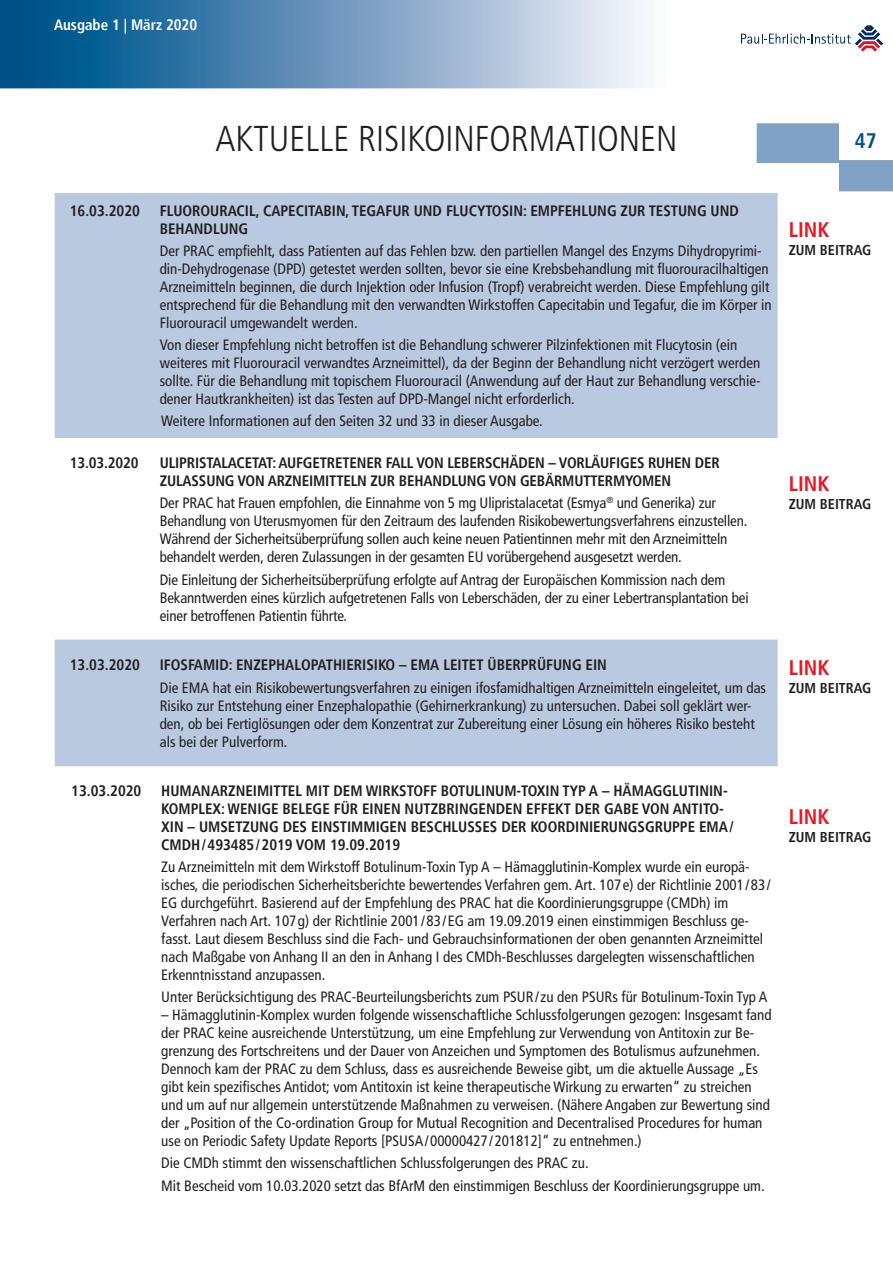
<style>
.page{position:relative;width:893px;height:1263px;background:#fff}
.page>*{position:absolute;margin:0;border:0;box-sizing:border-box;transform-origin:0 0}
.t1{font:300 condensed 36px "Frutiger LT";color:#231f20}
.t2{font:700 condensed 21px "Frutiger";color:#e51a23}
.t3{font:700 condensed 21px "Frutiger";color:#005187}
.t4{font:condensed 15px/18px "Frutiger LT";color:#231f20}
.t5{font:700 condensed 15px/18px "Frutiger";color:#231f20}
.t6{font:700 condensed 15px "Frutiger";color:#fff}
.t7{font:700 condensed 14.25px "Frutiger";color:#231f20}
</style>
<div class="page">
<div style="left:757px;top:123px;width:82px;height:40px;background:#81a1c5;border:2px solid #81a1c5"></div>
<div style="left:839px;top:160px;width:54px;height:31px;background:#81a1c5"></div>
<svg style="left:741px;top:25px;width:142px;height:27px"></svg>
<svg style="left:0;top:0;width:646px;height:88px;background:#6b98bd"></svg>
<svg style="left:55px;top:193px;width:723px;height:573px;fill:#b9c9df"></svg>
<p class="t6" style="left:54px;top:16px;width:145px">Ausgabe 1 | März 2020</p>
<h1 class="t1" style="left:216px;top:118px;width:463px">AKTUELLE RISIKOINFORMATIONEN</h1>
<h2 class="t3" style="left:855px;top:128px;width:23px">47</h2>
<p class="t5" style="left:70px;top:201px;width:72px">16.03.2020</p>
<p class="t5" style="left:160px;top:201px;width:581px">FLUOROURACIL, CAPECITABIN, TEGAFUR UND FLUCYTOSIN: EMPFEHLUNG ZUR TESTUNG UND<br>BEHANDLUNG</p>
<p class="t4" style="left:160px;top:242px;width:613px">Der PRAC empfiehlt, dass Patienten auf das Fehlen bzw. den partiellen Mangel des Enzyms Dihydropyrimi&shy;din-Dehydrogenase (DPD) getestet werden sollten, bevor sie eine Krebsbehandlung mit fluorouracilhaltigen Arzneimitteln beginnen, die durch Injektion oder Infusion (Tropf) verabreicht werden. Diese Empfehlung gilt entsprechend für die Behandlung mit den verwandten Wirkstoffen Capecitabin und Tegafur, die im Körper in Fluorouracil umgewandelt werden.</p>
<p class="t4" style="left:160px;top:336px;width:602px">Von dieser Empfehlung nicht betroffen ist die Behandlung schwerer Pilzinfektionen mit Flucytosin (ein weiteres mit Fluorouracil verwandtes Arzneimittel), da der Beginn der Behandlung nicht verzögert werden sollte. Für die Behandlung mit topischem Fluorouracil (Anwendung auf der Haut zur Behandlung verschie&shy;dener Hautkrankheiten) ist das Testen auf DPD-Mangel nicht erforderlich.</p>
<p class="t4" style="left:161px;top:412px;width:383px">Weitere Informationen auf den Seiten 32 und 33 in dieser Ausgabe.</p>
<p class="t5" style="left:70px;top:454px;width:70px">13.03.2020</p>
<p class="t5" style="left:160px;top:454px;width:562px">ULIPRISTALACETAT: AUFGETRETENER FALL VON LEBERSCHÄDEN – VORLÄUFIGES RUHEN DER<br>ZULASSUNG VON ARZNEIMITTELN ZUR BEHANDLUNG VON GEBÄRMUTTERMYOMEN</p>
<p class="t4" style="left:160px;top:494px;width:589px">Der PRAC hat Frauen empfohlen, die Einnahme von 5 mg Ulipristalacetat (Esmya<sup>®</sup> und Generika) zur Behandlung von Uterusmyomen für den Zeitraum des laufenden Risikobewertungsverfahrens einzustellen.<br>Während der Sicherheitsüberprüfung sollen auch keine neuen Patientinnen mehr mit den Arzneimitteln behandelt werden, deren Zulassungen in der gesamten EU vorübergehend ausgesetzt werden.</p>
<p class="t4" style="left:160px;top:571px;width:590px">Die Einleitung der Sicherheitsüberprüfung erfolgte auf Antrag der Europäischen Kommission nach dem<br>Bekanntwerden eines kürzlich aufgetretenen Falls von Leberschäden, der zu einer Lebertransplantation bei einer betroffenen Patientin führte.</p>
<p class="t5" style="left:70px;top:656px;width:72px">13.03.2020</p>
<p class="t5" style="left:160px;top:656px;width:449px">IFOSFAMID: ENZEPHALOPATHIERISIKO – EMA LEITET ÜBERPRÜFUNG EIN</p>
<p class="t4" style="left:160px;top:679px;width:608px">Die EMA hat ein Risikobewertungsverfahren zu einigen ifosfamidhaltigen Arzneimitteln eingeleitet, um das Risiko zur Entstehung einer Enzephalopathie (Gehirnerkrankung) zu untersuchen. Dabei soll geklärt wer&shy;den, ob bei Fertiglösungen oder dem Konzentrat zur Zubereitung einer Lösung ein höheres Risiko besteht als bei der Pulverform.</p>
<p class="t5" style="left:71px;top:781px;width:72px">13.03.2020</p>
<p class="t5" style="left:161px;top:781px;width:574px">HUMANARZNEIMITTEL MIT DEM WIRKSTOFF BOTULINUM-TOXIN TYP A – HÄMAGGLUTININ-KOMPLEX: WENIGE BELEGE FÜR EINEN NUTZBRINGENDEN EFFEKT DER GABE VON ANTITO-XIN – UMSETZUNG DES EINSTIMMIGEN BESCHLUSSES DER KOORDINIERUNGSGRUPPE EMA/ CMDH/493485/2019 VOM 19.09.2019</p>
<p class="t4" style="left:161px;top:858px;width:611px">Zu Arzneimitteln mit dem Wirkstoff Botulinum-Toxin Typ A – Hämagglutinin-Komplex wurde ein europä&shy;isches, die periodischen Sicherheitsberichte bewertendes Verfahren gem. Art. 107e) der Richtlinie 2001/83/ EG durchgeführt. Basierend auf der Empfehlung des PRAC hat die Koordinierungsgruppe (CMDh) im Verfahren nach Art. 107g) der Richtlinie 2001/83/EG am 19.09.2019 einen einstimmigen Beschluss ge&shy;fasst. Laut diesem Beschluss sind die Fach- und Gebrauchsinformationen der oben genannten Arzneimittel nach Maßgabe von Anhang II an den in Anhang I des CMDh-Beschlusses dargelegten wissenschaftlichen Erkenntnisstand anzupassen.</p>
<p class="t4" style="left:161px;top:988px;width:608px">Unter Berücksichtigung des PRAC-Beurteilungsberichts zum PSUR/zu den PSURs für Botulinum-Toxin Typ A</p>
<p class="t4" style="left:161px;top:1006px;width:612px">– Hämagglutinin-Komplex wurden folgende wissenschaftliche Schlussfolgerungen gezogen: Insgesamt fand der PRAC keine ausreichende Unterstützung, um eine Empfehlung zur Verwendung von Antitoxin zur Be&shy;grenzung des Fortschreitens und der Dauer von Anzeichen und Symptomen des Botulismus aufzunehmen.<br>Dennoch kam der PRAC zu dem Schluss, dass es ausreichende Beweise gibt, um die aktuelle Aussage „Es gibt kein spezifisches Antidot; vom Antitoxin ist keine therapeutische Wirkung zu erwarten“ zu streichen und um auf nur allgemein unterstützende Maßnahmen zu verweisen. (Nähere Angaben zur Bewertung sind der „Position of the Co-ordination Group for Mutual Recognition and Decentralised Procedures for human use on Periodic Safety Update Reports [PSUSA/00000427/201812]“ zu entnehmen.)</p>
<p class="t4" style="left:161px;top:1152px;width:605px;line-height:22.2px">Die CMDh stimmt den wissenschaftlichen Schlussfolgerungen des PRAC zu.<br>Mit Bescheid vom 10.03.2020 setzt das BfArM den einstimmigen Beschluss der Koordinierungsgruppe um.</p>
<h2 class="t2" style="left:789px;top:217px;width:42px">LINK</h2>
<p class="t7" style="left:789px;top:241px;width:84px">ZUM BEITRAG</p>
<h2 class="t2" style="left:789px;top:471px;width:42px">LINK</h2>
<p class="t7" style="left:789px;top:496px;width:84px">ZUM BEITRAG</p>
<h2 class="t2" style="left:789px;top:655px;width:42px">LINK</h2>
<p class="t7" style="left:789px;top:679px;width:84px">ZUM BEITRAG</p>
<h2 class="t2" style="left:789px;top:804px;width:42px">LINK</h2>
<p class="t7" style="left:789px;top:828px;width:84px">ZUM BEITRAG</p>
</div>
